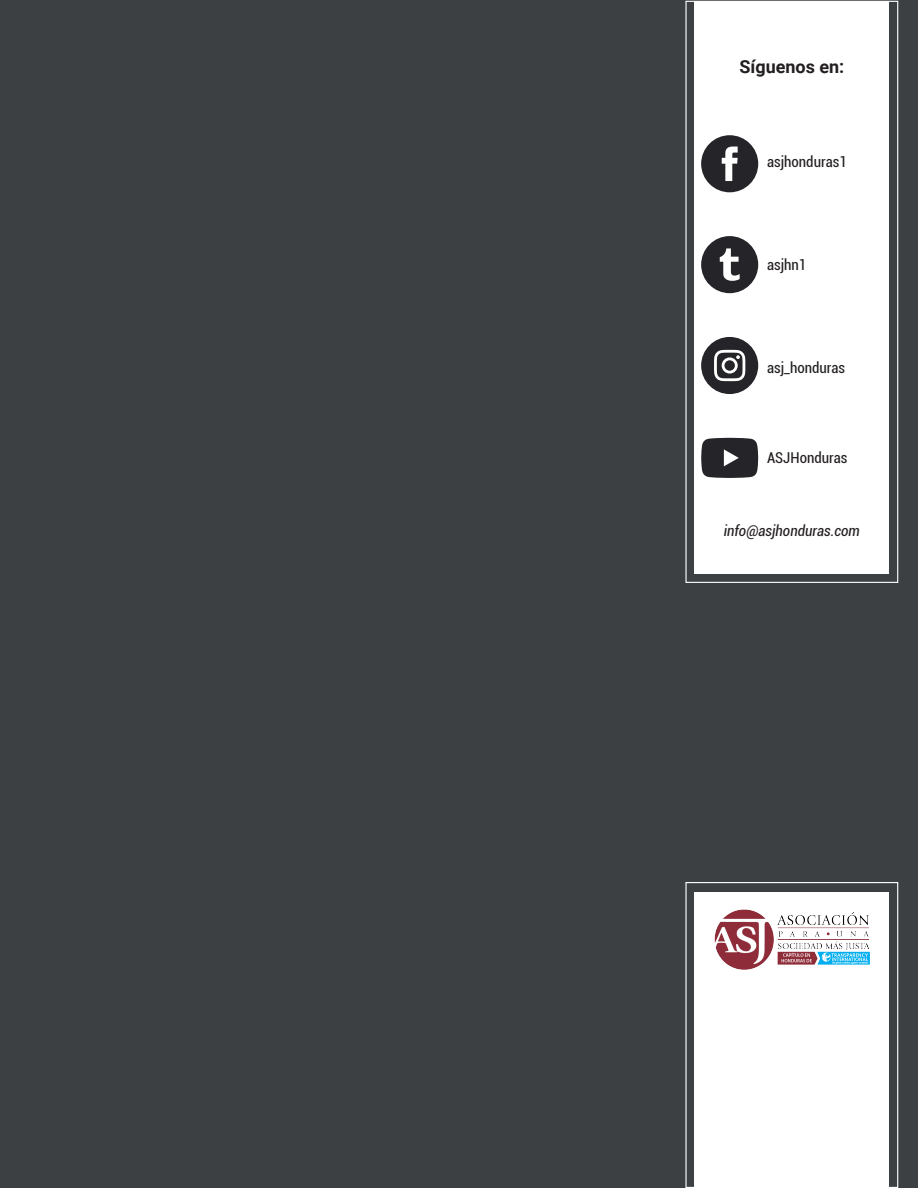
<style>
.page{position:relative;width:918px;height:1188px;background:#fff}
.page>*{position:absolute;margin:0;border:0;box-sizing:border-box;transform-origin:0 0}
.t1{font:700 18px "Roboto";color:#231f20}
.t2{font:condensed 15px "Roboto";color:#231f20}
.t3{font:italic condensed 15px "Roboto";color:#231f20}
</style>
<div class="page">
<div style="left:0;top:1px;width:918px;height:1187px;background:#3c4043"></div>
<div style="left:695px;top:892px;width:194px;height:296px;background:#fff"></div>
<img style="left:714px;top:909px;width:156px;height:61px">
<div style="left:695px;top:1px;width:194px;height:573px;background:#fff"></div>
<div style="left:685px;top:1px;width:213px;height:582px;border:1px solid #fff"></div>
<div style="left:685px;top:882px;width:213px;height:306px;border:1px solid #fff"></div>
<div style="left:701px;top:135px;width:57px;height:57px;background:#242429;border-radius:29px"></div>
<svg style="left:722px;top:147px;width:16px;height:34px"></svg>
<div style="left:701px;top:337px;width:57px;height:57px;background:#242429;border-radius:29px"></div>
<svg style="left:714px;top:350px;width:31px;height:31px"></svg>
<div style="left:701px;top:236px;width:57px;height:57px;background:#242429;border-radius:50%"></div>
<svg style="left:720px;top:248px;width:20px;height:33px"></svg>
<svg style="left:701px;top:438px;width:57px;height:40px;background:#3d3d41"></svg>
<p class="t1" style="left:739px;top:54px;width:106px">Síguenos en:</p>
<p class="t2" style="left:767px;top:151px;width:82px">asjhonduras1</p>
<p class="t2" style="left:767px;top:254px;width:41px">asjhn1</p>
<p class="t2" style="left:767px;top:357px;width:80px">asj_honduras</p>
<p class="t2" style="left:767px;top:447px;width:82px">ASJHonduras</p>
<p class="t3" style="left:724px;top:520px;width:138px">info@asjhonduras.com</p>
</div>
